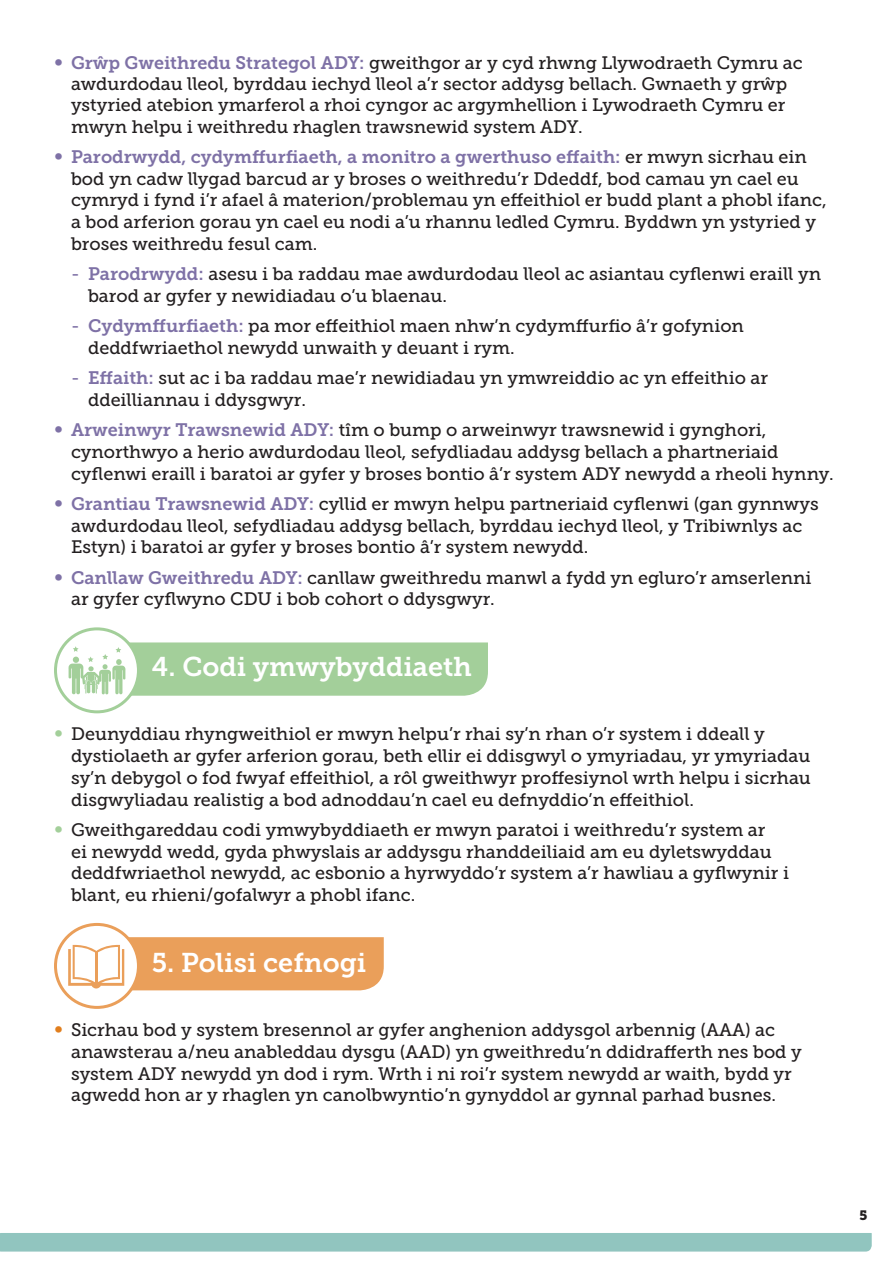
<style>
.page{position:relative;width:893px;height:1263px;background:#fff}
.page>*{position:absolute;margin:0;border:0;box-sizing:border-box;transform-origin:0 0}
.t1{font:27px "Museo Slab 700";color:#fff}
.t2{font:18px/21.8px "Museo Slab 500";color:#231f20}
.t3{font:18px "Museo Slab 700";color:#7e71a6}
.t4{font:13.5px "Museo Slab 900";color:#231f20}
.s1{font-family:"Helvetica";font-weight:300;color:#7e71a6}
.s2{font-family:"Museo Slab 700";color:#7e71a6}
.s3{font-family:"Helvetica";font-weight:300}
.s4{font-family:"Museo Slab 500";color:#231f20}
.s5{color:#7e71a6}
.s6{font-family:"Helvetica";font-weight:300;color:#a3cf9a}
.s7{font-family:"Helvetica";font-weight:300;color:#e17e1d}
</style>
<div class="page">
<div style="left:54px;top:923px;width:86px;height:86px;border:3px solid #ea9f5a;border-radius:50%"></div>
<svg style="left:66px;top:937px;width:318px;height:53px"></svg>
<div style="left:0;top:1233px;width:872px;height:18px;background:#91c5bf"></div>
<div style="left:54px;top:627px;width:86px;height:86px;border:3px solid #a3cf9a;border-radius:50%"></div>
<svg style="left:68px;top:642px;width:420px;height:54px;background:#aed4a6"></svg>
<p class="t2" style="left:71px;top:52px;width:733px;line-height:21.3px;text-indent:-17px"><span class="s1">•</span> <span class="s2">Grŵp Gweithredu Strategol ADY:</span> gweithgor ar y cyd rhwng Llywodraeth Cymru ac awdurdodau lleol, byrddau iechyd lleol a’r sector addysg bellach. Gwnaeth y grŵp ystyried atebion ymarferol a rhoi cyngor ac argymhellion i Lywodraeth Cymru er mwyn helpu i weithredu rhaglen trawsnewid system ADY.</p>
<p class="t3" style="left:54px;top:146px;width:754px"><span class="s3">•</span> Parodrwydd, cydymffurfiaeth, a monitro a gwerthuso effaith: <span class="s4">er mwyn sicrhau ein</span></p>
<p class="t2" style="left:71px;top:168px;width:757px">bod yn cadw llygad barcud ar y broses o weithredu’r Ddeddf, bod camau yn cael eu cymryd i fynd i’r afael â materion/problemau yn effeithiol er budd plant a phobl ifanc, a bod arferion gorau yn cael eu nodi a’u rhannu ledled Cymru. Byddwn yn ystyried y broses weithredu fesul cam.</p>
<p class="t2" style="left:88px;top:263px;width:734px;text-indent:-17px"><span class="s5">-</span> <span class="s2">Parodrwydd:</span> asesu i ba raddau mae awdurdodau lleol ac asiantau cyflenwi eraill yn barod ar gyfer y newidiadau o’u blaenau.</p>
<p class="t2" style="left:88px;top:315px;width:657px;text-indent:-17px"><span class="s5">-</span> <span class="s2">Cydymffurfiaeth:</span> pa mor effeithiol maen nhw’n cydymffurfio â’r gofynion deddfwriaethol newydd unwaith y deuant i rym.</p>
<p class="t2" style="left:88px;top:367px;width:681px;text-indent:-17px"><span class="s5">-</span> <span class="s2">Effaith:</span> sut ac i ba raddau mae’r newidiadau yn ymwreiddio ac yn effeithio ar ddeilliannau i ddysgwyr.</p>
<p class="t2" style="left:71px;top:419px;width:764px;text-indent:-17px"><span class="s1">•</span> <span class="s2">Arweinwyr Trawsnewid ADY:</span> tîm o bump o arweinwyr trawsnewid i gynghori, cynorthwyo a herio awdurdodau lleol, sefydliadau addysg bellach a phartneriaid cyflenwi eraill i baratoi ar gyfer y broses bontio â’r system ADY newydd a rheoli hynny.</p>
<p class="t2" style="left:71px;top:493px;width:749px;text-indent:-17px"><span class="s1">•</span> <span class="s2">Grantiau Trawsnewid ADY:</span> cyllid er mwyn helpu partneriaid cyflenwi (gan gynnwys awdurdodau lleol, sefydliadau addysg bellach, byrddau iechyd lleol, y Tribiwnlys ac<br>Estyn) i baratoi ar gyfer y broses bontio â’r system newydd.</p>
<p class="t2" style="left:71px;top:567px;width:742px;text-indent:-17px"><span class="s1">•</span> <span class="s2">Canllaw Gweithredu ADY:</span> canllaw gweithredu manwl a fydd yn egluro’r amserlenni ar gyfer cyflwyno CDU i bob cohort o ddysgwyr.</p>
<h1 class="t1" style="left:152px;top:651px;width:321px">4. Codi ymwybyddiaeth</h1>
<p class="t2" style="left:71px;top:723px;width:741px;text-indent:-17px"><span class="s6">•</span> Deunyddiau rhyngweithiol er mwyn helpu’r rhai sy’n rhan o’r system i ddeall y dystiolaeth ar gyfer arferion gorau, beth ellir ei ddisgwyl o ymyriadau, yr ymyriadau sy’n debygol o fod fwyaf effeithiol, a rôl gweithwyr proffesiynol wrth helpu i sicrhau disgwyliadau realistig a bod adnoddau’n cael eu defnyddio’n effeithiol.</p>
<p class="t2" style="left:71px;top:819px;width:720px;text-indent:-17px"><span class="s6">•</span> Gweithgareddau codi ymwybyddiaeth er mwyn paratoi i weithredu’r system ar<br>ei newydd wedd, gyda phwyslais ar addysgu rhanddeiliaid am eu dyletswyddau deddfwriaethol newydd, ac esbonio a hyrwyddo’r system a’r hawliau a gyflwynir i blant, eu rhieni/gofalwyr a phobl ifanc.</p>
<h1 class="t1" style="left:152px;top:947px;width:216px">5. Polisi cefnogi</h1>
<p class="t2" style="left:71px;top:1019px;width:732px;text-indent:-17px"><span class="s7">•</span> Sicrhau bod y system bresennol ar gyfer anghenion addysgol arbennig (AAA) ac anawsterau a/neu anableddau dysgu (AAD) yn gweithredu’n ddidrafferth nes bod y system ADY newydd yn dod i rym. Wrth i ni roi’r system newydd ar waith, bydd yr agwedd hon ar y rhaglen yn canolbwyntio’n gynyddol ar gynnal parhad busnes.</p>
<p class="t4" style="left:859px;top:1208px;width:9px">5</p>
</div>
